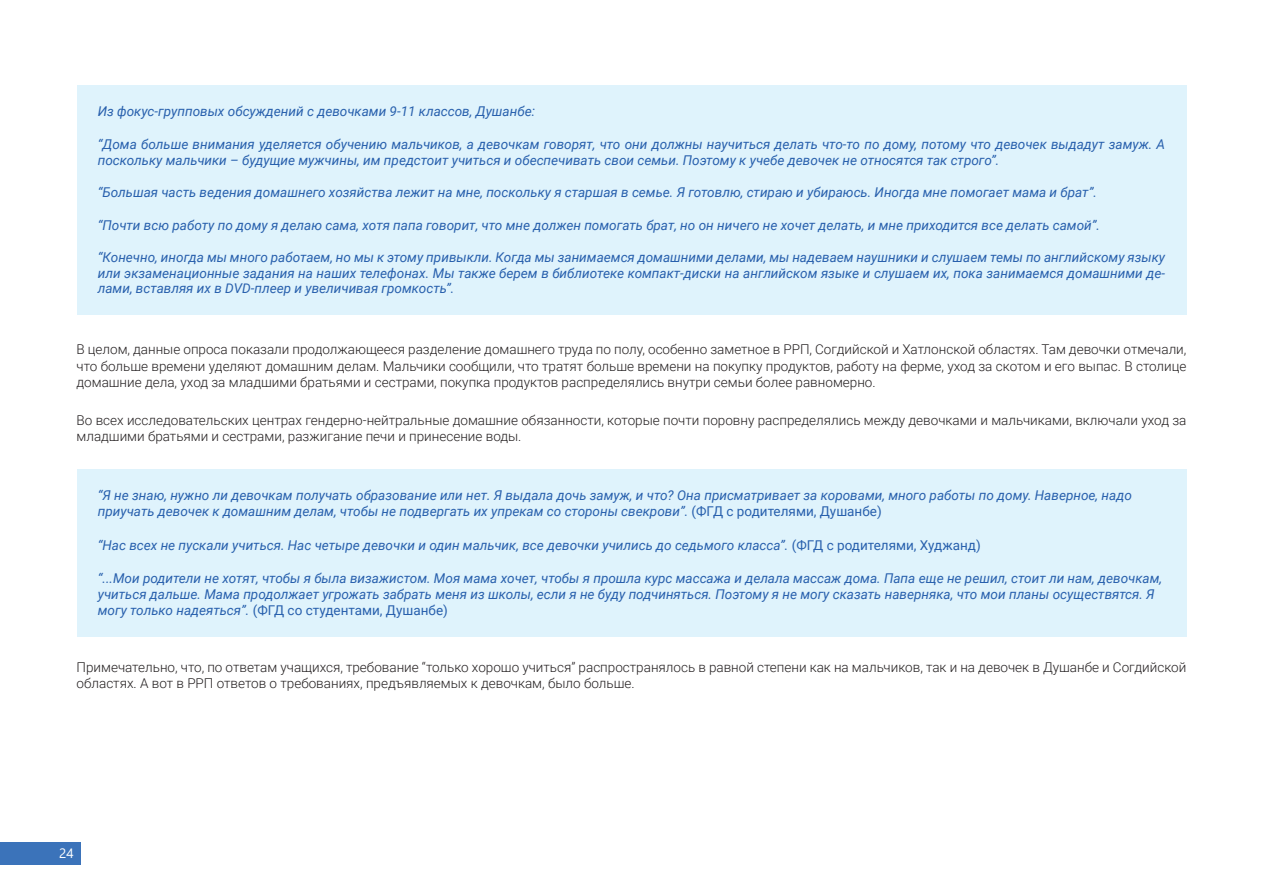
<style>
.page{position:relative;width:1263px;height:893px;background:#fff}
.page>*{position:absolute;margin:0;border:0;box-sizing:border-box;transform-origin:0 0}
.t1{font:italic 13.5px/15.6px "Roboto";color:#2860ad}
.t2{font:300 13.5px/16.5px "Roboto";color:#231f20}
.t3{font:13.5px "Segoe UI";color:#fff}
.s1{font-style:normal}
</style>
<div class="page">
<div style="left:0;top:842px;width:80px;height:22px;background:#3b73ba"></div>
<div style="left:77px;top:85px;width:1109px;height:229px;background:#dff3fc"></div>
<div style="left:77px;top:469px;width:1109px;height:167px;background:#dff3fc"></div>
<p class="t1" style="left:98px;top:103px;width:439px">Из фокус-групповых обсуждений с девочками 9-11 классов, Душанбе:</p>
<p class="t1" style="left:98px;top:136px;width:1069px">“Дома больше внимания уделяется обучению мальчиков, а девочкам говорят, что они должны научиться делать что-то по дому, потому что девочек выдадут замуж. А поскольку мальчики – будущие мужчины, им предстоит учиться и обеспечивать свои семьи. Поэтому к учебе девочек не относятся так строго”.</p>
<p class="t1" style="left:98px;top:184px;width:1001px">“Большая часть ведения домашнего хозяйства лежит на мне, поскольку я старшая в семье. Я готовлю, стираю и убираюсь. Иногда мне помогает мама и брат”.</p>
<p class="t1" style="left:98px;top:216px;width:1004px">“Почти всю работу по дому я делаю сама, хотя папа говорит, что мне должен помогать брат, но он ничего не хочет делать, и мне приходится все делать самой”.</p>
<p class="t1" style="left:98px;top:249px;width:1069px;text-align:justify">“Конечно, иногда мы много работаем, но мы к этому привыкли. Когда мы занимаемся домашними делами, мы надеваем наушники и слушаем темы по английскому языку или экзаменационные задания на наших телефонах. Мы также берем в библиотеке компакт-диски на английском языке и слушаем их, пока занимаемся домашними де&shy;лами, вставляя их в DVD-плеер и увеличивая громкость”.</p>
<p class="t2" style="left:77px;top:341px;width:1111px;text-align:justify">В целом, данные опроса показали продолжающееся разделение домашнего труда по полу, особенно заметное в РРП, Согдийской и Хатлонской областях. Там девочки отмечали, что больше времени уделяют домашним делам. Мальчики сообщили, что тратят больше времени на покупку продуктов, работу на ферме, уход за скотом и его выпас. В столице домашние дела, уход за младшими братьями и сестрами, покупка продуктов распределялись внутри семьи более равномерно.</p>
<p class="t2" style="left:77px;top:411px;width:1111px">Во всех исследовательских центрах гендерно-нейтральные домашние обязанности, которые почти поровну распределялись между девочками и мальчиками, включали уход за младшими братьями и сестрами, разжигание печи и принесение воды.</p>
<p class="t1" style="left:98px;top:487px;width:1035px;line-height:16.2px">“Я не знаю, нужно ли девочкам получать образование или нет. Я выдала дочь замуж, и что? Она присматривает за коровами, много работы по дому. Наверное, надо приучать девочек к домашним делам, чтобы не подвергать их упрекам со стороны свекрови”. <span class="s1">(ФГД с родителями, Душанбе)</span></p>
<p class="t1" style="left:98px;top:536px;width:884px">“Нас всех не пускали учиться. Нас четыре девочки и один мальчик, все девочки учились до седьмого класса”. <span class="s1">(ФГД с родителями, Худжанд)</span></p>
<p class="t1" style="left:98px;top:569px;width:1066px;line-height:16.2px">“...Мои родители не хотят, чтобы я была визажистом. Моя мама хочет, чтобы я прошла курс массажа и делала массаж дома. Папа еще не решил, стоит ли нам, девочкам, учиться дальше. Мама продолжает угрожать забрать меня из школы, если я не буду подчиняться. Поэтому я не могу сказать наверняка, что мои планы осуществятся. Я могу только надеяться”. <span class="s1">(ФГД со студентами, Душанбе)</span></p>
<p class="t2" style="left:77px;top:658px;width:1111px">Примечательно, что, по ответам учащихся, требование “только хорошо учиться” распространялось в равной степени как на мальчиков, так и на девочек в Душанбе и Согдийской областях. А вот в РРП ответов о требованиях, предъявляемых к девочкам, было больше.</p>
<p class="t3" style="left:59px;top:840px;width:16px">24</p>
</div>
